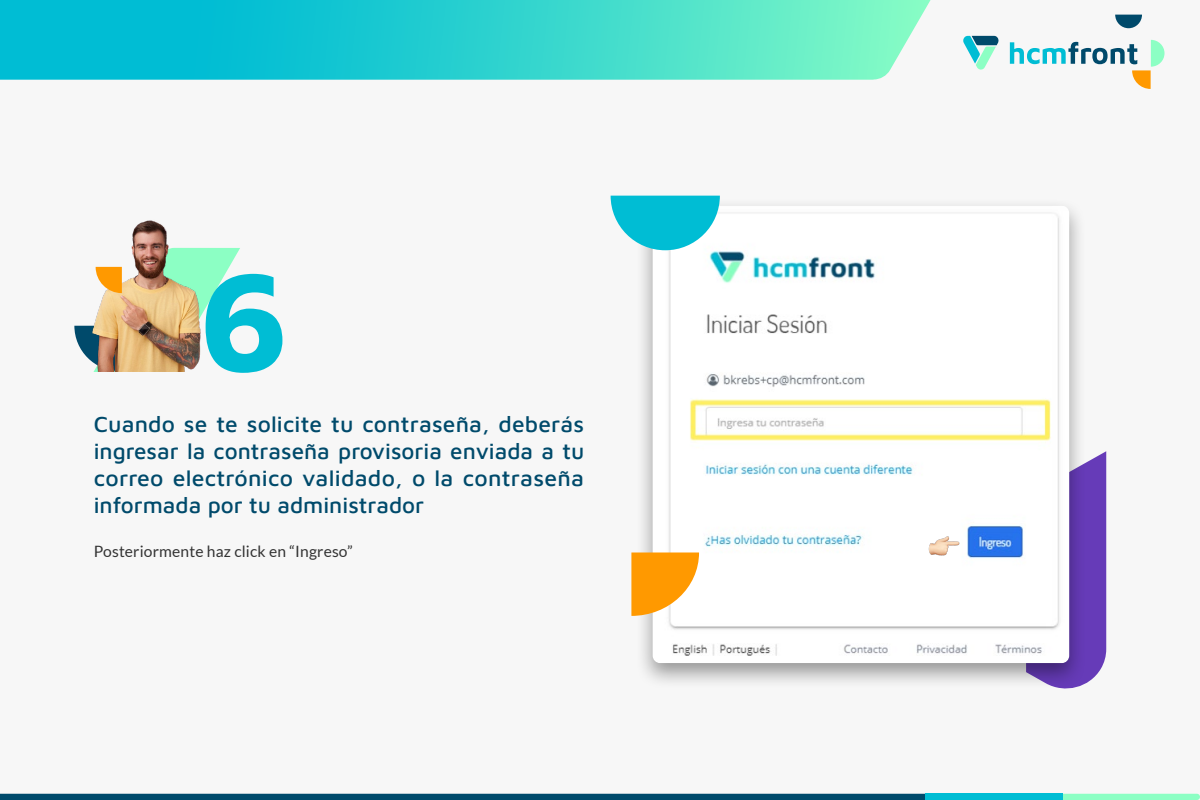
<style>
.page{position:relative;width:1200px;height:800px;background:#f7f7f7}
.page>*{position:absolute;margin:0;border:0;box-sizing:border-box;transform-origin:0 0}
.t1{font:700 143.06px "Maven Pro";color:#00bdd4}
.t2{font:500 22.5px/27px "Maven Pro";color:#004a6b;text-align:justify}
.t3{font:15.62px "Lato";letter-spacing:.01em;color:#333}
</style>
<div class="page">
<svg style="left:1087px;top:451px;width:19px;height:232px;background:#6f47bc"></svg>
<img style="left:131px;top:220px;width:70px;height:28px">
<img style="left:74px;top:248px;width:166px;height:123px">
<div style="left:635px;top:198px;width:452px;height:491px;background:#000;opacity:.4"></div>
<img style="left:653px;top:206px;width:416px;height:457px">
<svg style="left:631px;top:552px;width:68px;height:64px"></svg>
<svg style="left:611px;top:196px;width:109px;height:54px"></svg>
<svg style="left:0;top:0;width:931px;height:80px;background:#34d3cf"></svg>
<svg style="left:963px;top:36px;width:36px;height:34px"></svg>
<svg style="left:1010px;top:40px;width:155px;height:49px"></svg>
<svg style="left:1115px;top:15px;width:27px;height:13px"></svg>
<div style="left:0;top:794px;width:925px;height:6px;background:#004a6b"></div>
<svg style="left:1063px;top:794px;width:137px;height:6px"></svg>
<div style="left:925px;top:794px;width:138px;height:6px;background:#00bdd4"></div>
<svg style="left:926px;top:528px;width:35px;height:35px"></svg>
<h1 class="t1" style="left:199px;top:224px;width:91px">6</h1>
<p class="t2" style="left:94px;top:409px;width:492px">Cuando se te solicite tu contraseña, deberás ingresar la contraseña provisoria enviada a tu correo electrónico validado, o la contraseña informada por tu administrador</p>
<p class="t3" style="left:94px;top:542px;width:261px">Posteriormente haz click en “Ingreso”</p>
</div>
